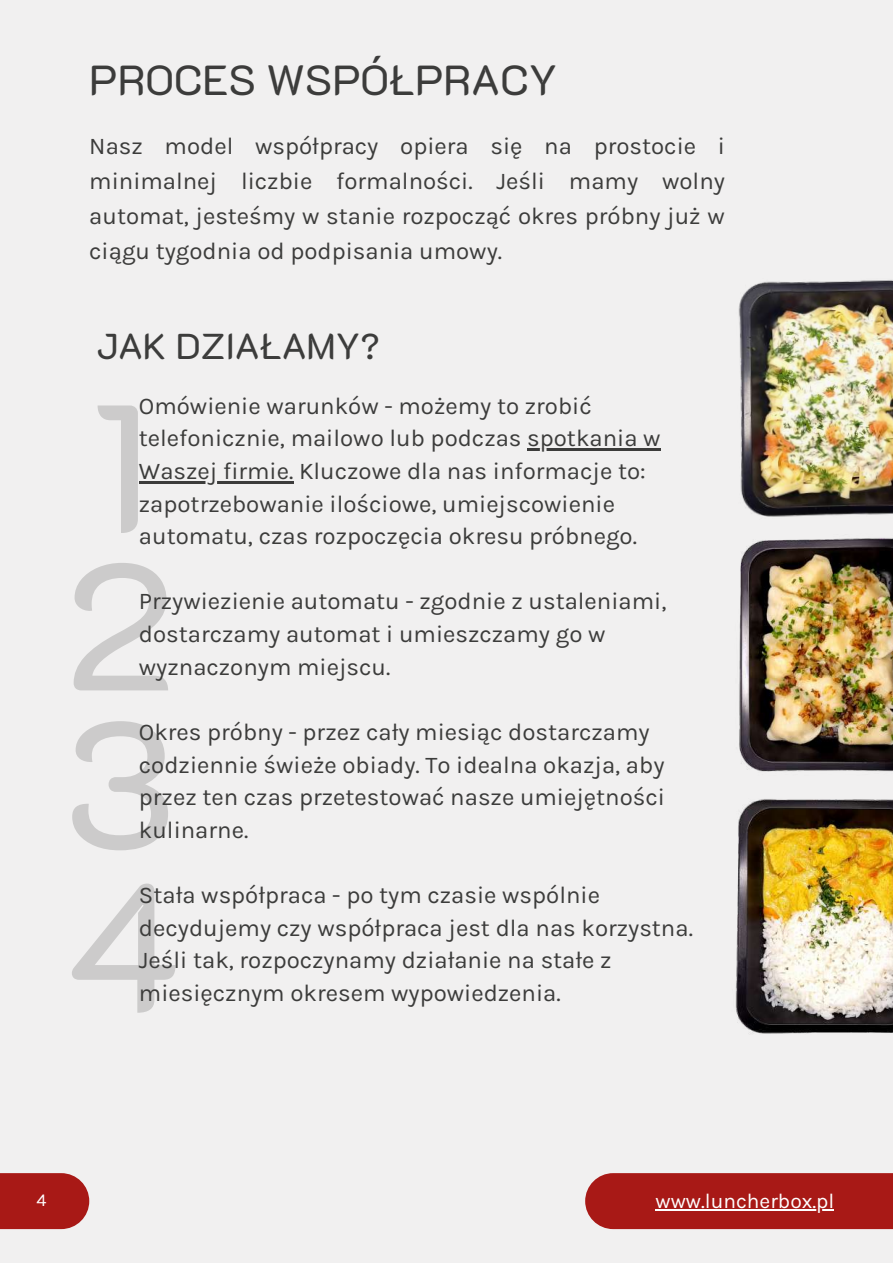
<style>
.page{position:relative;width:893px;height:1264px;background:#fff}
.page>*{position:absolute;margin:0;border:0;box-sizing:border-box;transform-origin:0 0}
.t1{font:179.85px/159.8px "K2 D";color:#3c3c3b}
.t2{font:42px "K2 D";color:#3c3c3b}
.t3{font:36px "K2 D";color:#3c3c3b}
.t4{font:24px/32.5px "Karla";color:#3c3c3b}
.t5{font:21px "Karla";color:#fff}
.t6{font:18px "Karla";color:#fff}
</style>
<div class="page">
<div style="left:0;top:0;width:892px;height:1262px;background:#f1f0f0"></div>
<div style="left:585px;top:1173px;width:307px;height:55px;background:#a81916"></div>
<div style="left:0;top:1173px;width:89px;height:55px;background:#a81916"></div>
<img style="left:735px;top:804px;width:157px;height:230px">
<img style="left:738px;top:280px;width:154px;height:224px">
<hr style="left:527px;top:448px;width:133px;height:3px;background:#3c3c3b">
<hr style="left:139px;top:481px;width:150px;height:2px;background:#3c3c3b">
<hr style="left:655px;top:1208px;width:179px;height:2px;background:#fff">
<img style="left:739px;top:504px;width:153px;height:300px">
<h2 class="t2" style="left:89px;top:51px;width:469px">PROCES WSPÓŁPRACY</h2>
<p class="t4" style="left:89px;top:129px;width:637px;line-height:34.8px;text-align:justify">Nasz model współpracy opiera się na prostocie i minimalnej liczbie formalności. Jeśli mamy wolny automat, jesteśmy w stanie rozpocząć okres próbny już w ciągu tygodnia od podpisania umowy.</p>
<h3 class="t3" style="left:97px;top:321px;width:284px">JAK DZIAŁAMY?</h3>
<p class="t4" style="left:139px;top:389px;width:523px">Omówienie warunków - możemy to zrobić telefonicznie, mailowo lub podczas spotkania w Waszej firmie. Kluczowe dla nas informacje to: zapotrzebowanie ilościowe, umiejscowienie automatu, czas rozpoczęcia okresu próbnego.</p>
<h1 class="t1" style="left:64px;top:380px;width:119px">1<br>2<br>3<br>4</h1>
<p class="t4" style="left:139px;top:585px;width:529px">Przywiezienie automatu - zgodnie z ustaleniami, dostarczamy automat i umieszczamy go w wyznaczonym miejscu.</p>
<p class="t4" style="left:139px;top:715px;width:527px">Okres próbny - przez cały miesiąc dostarczamy codziennie świeże obiady. To idealna okazja, aby przez ten czas przetestować nasze umiejętności kulinarne.</p>
<p class="t4" style="left:139px;top:878px;width:555px">Stała współpraca - po tym czasie wspólnie decydujemy czy współpraca jest dla nas korzystna.<br>Jeśli tak, rozpoczynamy działanie na stałe z miesięcznym okresem wypowiedzenia.</p>
<p class="t6" style="left:37px;top:1189px;width:12px">4</p>
<p class="t5" style="left:655px;top:1188px;width:180px">www.luncherbox.pl</p>
</div>
